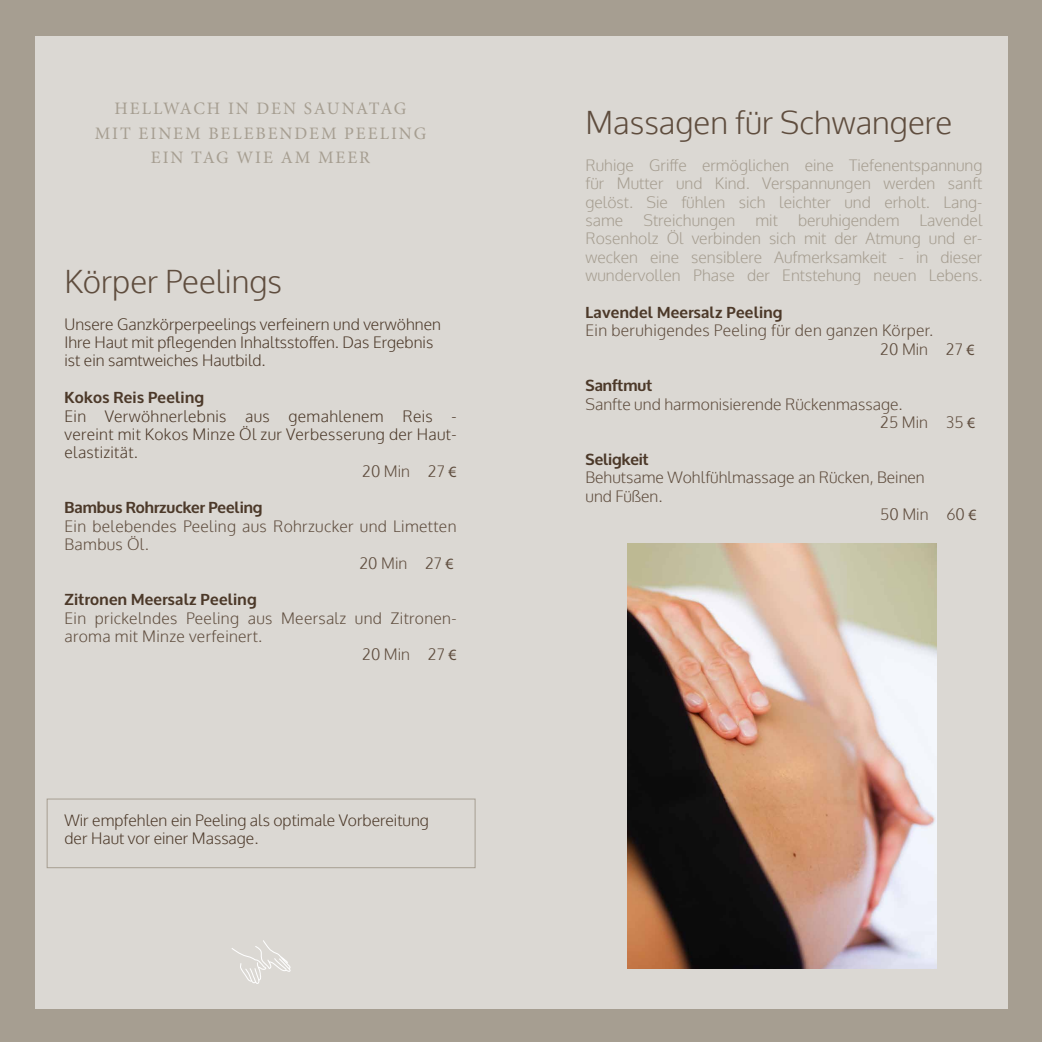
<style>
.page{position:relative;width:1042px;height:1042px;background:#a69e91}
.page>*{position:absolute;margin:0;border:0;box-sizing:border-box;transform-origin:0 0}
.t1{font:300 31.5px "Oxygen";color:#5f4d3e}
.t2{font:17.5px "Minion Pro";letter-spacing:.11em;color:#a69e91}
.t3{font:300 15.75px/18.4px "Oxygen";color:#a69e91;text-align:justify}
.t4{font:300 15.75px "Oxygen";letter-spacing:.02em;color:#5f4d3e}
.t5{font:300 15.75px/18.4px "Oxygen";color:#4c3929}
.t6{font:300 15.75px/18.4px "Oxygen";color:#5f4d3e}
.t7{font:300 15.75px "Oxygen";letter-spacing:.02em;color:#4c3929}
.t8{font:700 15.75px "Oxygen";letter-spacing:.02em;color:#4c3929}
.t9{font:700 15.75px "Oxygen";color:#4c3929}
.s1{font-family:"Myriad Pro";font-weight:400}
</style>
<div class="page">
<div style="left:35px;top:36px;width:972px;height:972px;background:#dbd8d3"></div>
<div style="left:47px;top:799px;width:428px;height:69px;border:1px solid #a69e91"></div>
<img style="left:627px;top:543px;width:309px;height:426px">
<svg style="left:232px;top:940px;width:59px;height:44px"></svg>
<p class="t2" style="left:115px;top:97px;width:293px">HELLWACH IN DEN SAUNATAG</p>
<p class="t2" style="left:95px;top:122px;width:333px">MIT EINEM BELEBENDEM PEELING</p>
<p class="t2" style="left:151px;top:146px;width:221px">EIN TAG WIE AM MEER</p>
<p class="t1" style="left:64px;top:262px;width:219px">Körper Peelings</p>
<p class="t5" style="left:64px;top:315px;width:378px">Unsere Ganzkörperpeelings verfeinern und verwöhnen<br>Ihre Haut mit pflegenden Inhaltsstoffen. Das Ergebnis</p>
<p class="t5" style="left:64px;top:352px;width:203px">ist ein samtweiches Hautbild.</p>
<p class="t8" style="left:64px;top:388px;width:141px">Kokos Reis Peeling</p>
<p class="t7" style="left:64px;top:406px;width:393px">Ein Verwöhnerlebnis aus gemahlenem Reis -</p>
<p class="t7" style="left:64px;top:424px;width:393px">vereint mit Kokos Minze Öl zur Verbesserung der Haut-</p>
<p class="t7" style="left:64px;top:443px;width:75px">elastizität.</p>
<p class="t4" style="left:362px;top:461px;width:96px">20 Min 27 <span class="s1">€</span></p>
<p class="t9" style="left:64px;top:498px;width:199px">Bambus Rohrzucker Peeling</p>
<p class="t4" style="left:64px;top:516px;width:393px">Ein belebendes Peeling aus Rohrzucker und Limetten</p>
<p class="t4" style="left:64px;top:535px;width:86px">Bambus Öl.</p>
<p class="t4" style="left:359px;top:553px;width:96px">20 Min 27 <span class="s1">€</span></p>
<p class="t8" style="left:64px;top:590px;width:194px">Zitronen Meersalz Peeling</p>
<p class="t4" style="left:64px;top:608px;width:393px">Ein prickelndes Peeling aus Meersalz und Zitronen-</p>
<p class="t4" style="left:64px;top:626px;width:199px">aroma mit Minze verfeinert.</p>
<p class="t4" style="left:362px;top:645px;width:96px">20 Min 27 <span class="s1">€</span></p>
<p class="t5" style="left:64px;top:811px;width:366px">Wir empfehlen ein Peeling als optimale Vorbereitung</p>
<p class="t5" style="left:64px;top:830px;width:195px">der Haut vor einer Massage.</p>
<p class="t1" style="left:585px;top:103px;width:368px">Massagen für Schwangere</p>
<p class="t3" style="left:585px;top:156px;width:398px">Ruhige Griffe ermöglichen eine Tiefenentspannung für Mutter und Kind. Verspannungen werden sanft gelöst. Sie fühlen sich leichter und erholt. Lang&shy;same</p>
<p class="t3" style="left:643px;top:212px;width:93px">Streichungen</p>
<p class="t3" style="left:755px;top:212px;width:24px">mit</p>
<p class="t3" style="left:798px;top:212px;width:103px">beruhigendem</p>
<p class="t3" style="left:919px;top:212px;width:64px">Lavendel</p>
<p class="t3" style="left:585px;top:230px;width:398px">Rosenholz Öl verbinden sich mit der Atmung und er&shy;wecken eine sensiblere Aufmerksamkeit - in dieser wundervollen Phase der Entstehung neuen Lebens.</p>
<p class="t8" style="left:585px;top:302px;width:199px">Lavendel Meersalz Peeling</p>
<p class="t4" style="left:585px;top:321px;width:349px">Ein beruhigendes Peeling für den ganzen Körper.</p>
<p class="t4" style="left:880px;top:339px;width:96px">20 Min 27 <span class="s1">€</span></p>
<p class="t9" style="left:585px;top:376px;width:68px">Sanftmut</p>
<p class="t6" style="left:880px;top:395px;width:96px;text-indent:-295px">Sanfte und harmonisierende Rückenmassage.<br>25 Min 35 <span class="s1">€</span></p>
<p class="t9" style="left:585px;top:449px;width:65px">Seligkeit</p>
<p class="t6" style="left:585px;top:469px;width:341px">Behutsame Wohlfühlmassage an Rücken, Beinen</p>
<p class="t6" style="left:585px;top:487px;width:78px">und Füßen.</p>
<p class="t4" style="left:880px;top:504px;width:98px">50 Min 60 <span class="s1">€</span></p>
</div>
